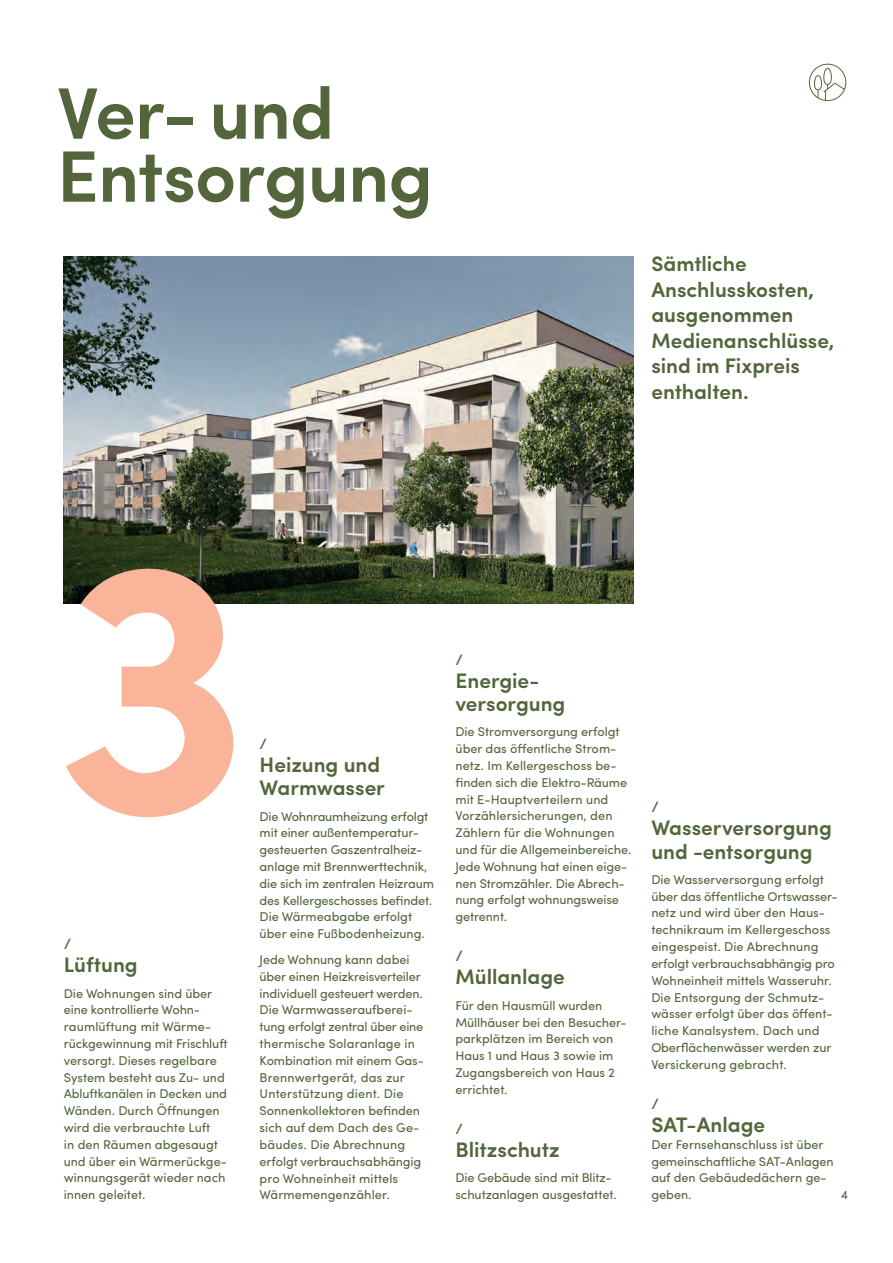
<style>
.page{position:relative;width:893px;height:1263px;background:#fff}
.page>*{position:absolute;margin:0;border:0;box-sizing:border-box;transform-origin:0 0}
.t1{font:600 367.5px "Sofia Pro";color:#f9b49a}
.t2{font:600 72.9px/63px "Sofia Pro";letter-spacing:-.015em;color:#53663b}
.t3{font:600 21px/25.5px "Sofia Pro";letter-spacing:-.005em;color:#53663b}
.t4{font:600 15px "Sofia Pro";color:#53663b}
.t5{font:12.75px/16.8px "Sofia Pro";letter-spacing:-.005em;color:#53663b}
.t6{font:12.3px "Sofia Pro";color:#53663b}
</style>
<div class="page">
<div style="left:809px;top:64px;width:37px;height:37px;border:1px solid #53663b;border-radius:50%"></div>
<svg style="left:814px;top:68px;width:32px;height:32px"></svg>
<img style="left:64px;top:257px;width:569px;height:347px">
<h2 class="t2" style="left:57px;top:77px;width:378px">Ver- und<br>Entsorgung</h2>
<h3 class="t3" style="left:651px;top:250px;width:185px">Sämtliche<br>Anschlusskosten, ausgenommen<br>Medienanschlüsse, sind im Fixpreis enthalten.</h3>
<h1 class="t1" style="left:52px;top:406px;width:202px">3</h1>
<p class="t4" style="left:64px;top:932px;width:9px">/</p>
<h3 class="t3" style="left:64px;top:951px;width:75px">Lüftung</h3>
<p class="t5" style="left:64px;top:984px;width:166px">Die Wohnungen sind über eine kontrollierte Wohn&shy;raumlüftung mit Wärme&shy;rückgewinnung mit Frischluft versorgt. Dieses regelbare<br>System besteht aus Zu- und<br>Abluftkanälen in Decken und<br>Wänden. Durch Öffnungen wird die verbrauchte Luft<br>in den Räumen abgesaugt und über ein Wärmerückge&shy;winnungsgerät wieder nach innen geleitet.</p>
<p class="t4" style="left:260px;top:732px;width:9px">/</p>
<h3 class="t3" style="left:260px;top:751px;width:127px;line-height:23.2px">Heizung und<br>Warmwasser</h3>
<p class="t5" style="left:260px;top:807px;width:176px">Die Wohnraumheizung erfolgt mit einer außentemperatur&shy;gesteuerten Gaszentralheiz&shy;anlage mit Brennwerttechnik, die sich im zentralen Heizraum des Kellergeschosses befindet.<br>Die Wärmeabgabe erfolgt über eine Fußbodenheizung.</p>
<p class="t5" style="left:260px;top:950px;width:166px">Jede Wohnung kann dabei über einen Heizkreisverteiler individuell gesteuert werden.<br>Die Warmwasseraufberei&shy;tung erfolgt zentral über eine thermische Solaranlage in<br>Kombination mit einem Gas-<br>Brennwertgerät, das zur<br>Unterstützung dient. Die<br>Sonnenkollektoren befinden sich auf dem Dach des Ge&shy;bäudes. Die Abrechnung erfolgt verbrauchsabhängig pro Wohneinheit mittels<br>Wärmemengenzähler.</p>
<p class="t4" style="left:455px;top:648px;width:9px">/</p>
<h3 class="t3" style="left:455px;top:667px;width:111px;line-height:23.2px">Energie&shy;versorgung</h3>
<p class="t5" style="left:455px;top:722px;width:178px">Die Stromversorgung erfolgt über das öffentliche Strom&shy;netz. Im Kellergeschoss be&shy;finden sich die Elektro-Räume mit E-Hauptverteilern und<br>Vorzählersicherungen, den<br>Zählern für die Wohnungen und für die Allgemeinbereiche.<br>Jede Wohnung hat einen eige&shy;nen Stromzähler. Die Abrech&shy;nung erfolgt wohnungsweise getrennt.</p>
<p class="t4" style="left:455px;top:944px;width:9px">/</p>
<h3 class="t3" style="left:455px;top:963px;width:111px">Müllanlage</h3>
<p class="t5" style="left:455px;top:996px;width:173px">Für den Hausmüll wurden<br>Müllhäuser bei den Besucher&shy;parkplätzen im Bereich von<br>Haus 1 und Haus 3 sowie im<br>Zugangsbereich von Haus 2 errichtet.</p>
<p class="t4" style="left:455px;top:1117px;width:9px">/</p>
<h3 class="t3" style="left:455px;top:1135px;width:106px">Blitzschutz</h3>
<p class="t5" style="left:455px;top:1169px;width:163px">Die Gebäude sind mit Blitz&shy;schutzanlagen ausgestattet.</p>
<p class="t4" style="left:651px;top:795px;width:9px">/</p>
<h3 class="t3" style="left:651px;top:815px;width:182px;line-height:23.2px">Wasserversorgung und - entsorgung</h3>
<p class="t5" style="left:651px;top:870px;width:188px">Die Wasserversorgung erfolgt über das öffentliche Ortswasser&shy;netz und wird über den Haus&shy;technikraum im Kellergeschoss eingespeist. Die Abrechnung erfolgt verbrauchsabhängig pro<br>Wohneinheit mittels Wasseruhr.<br>Die Entsorgung der Schmutz&shy;wässer erfolgt über das öffent&shy;liche Kanalsystem. Dach und<br>Oberflächenwässer werden zur<br>Versickerung gebracht.</p>
<p class="t4" style="left:651px;top:1092px;width:9px">/</p>
<h3 class="t3" style="left:651px;top:1110px;width:115px">SAT-Anlage</h3>
<p class="t5" style="left:651px;top:1135px;width:184px">Der Fernsehanschluss ist über gemeinschaftliche SAT-Anlagen auf den Gebäudedächern ge&shy;geben.</p>
<p class="t6" style="left:841px;top:1186px;width:9px">4</p>
</div>
